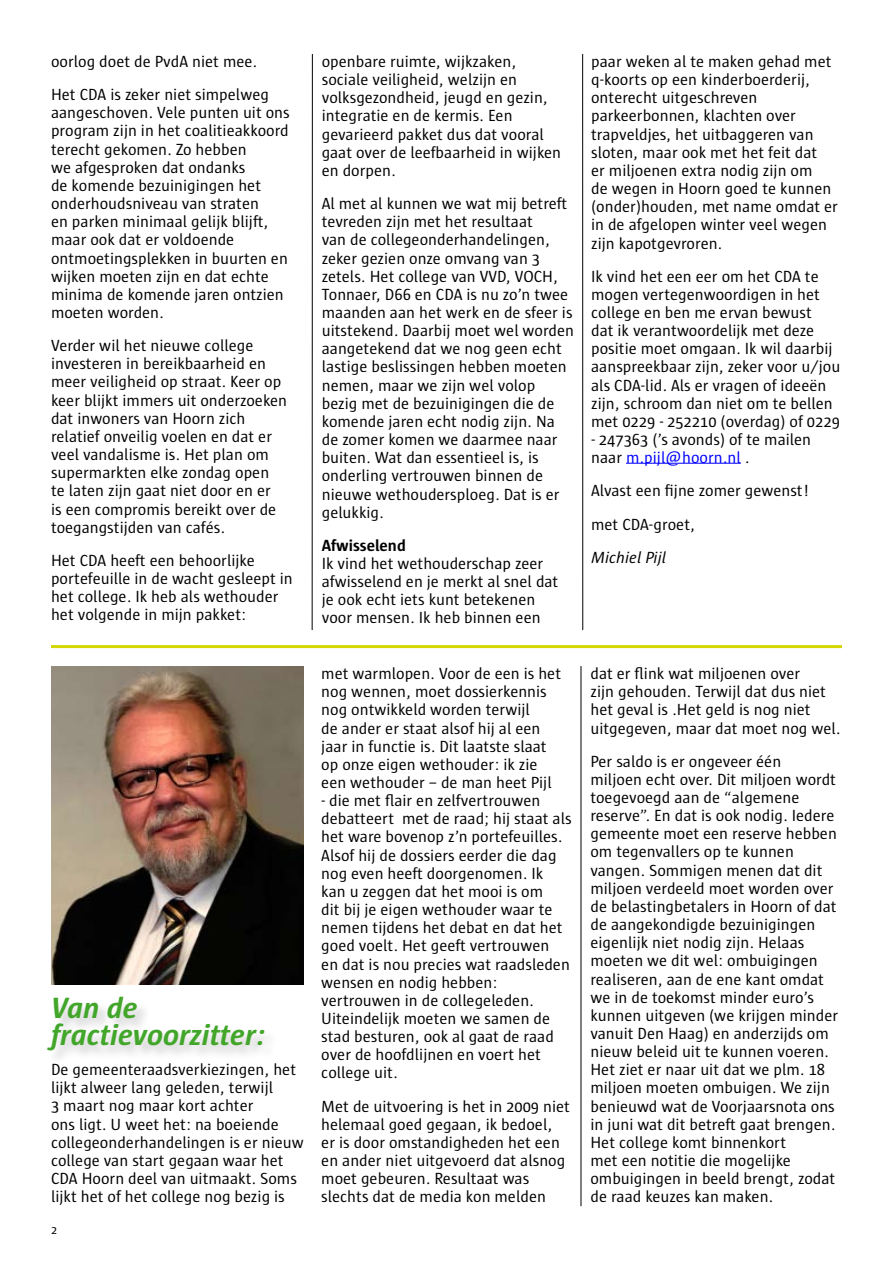
<style>
.page{position:relative;width:893px;height:1263px;background:#fff}
.page>*{position:absolute;margin:0;border:0;box-sizing:border-box;transform-origin:0 0}
.t1{font:italic 700 30px/27px "Sun";color:#42a62a}
.t2{font:16.5px/18.1px "Sun";color:#000}
.t3{font:700 16.5px "Sun";color:#000}
.t4{font:italic 16.5px "Sun";color:#000}
.t5{font:12px "Sun";color:#000}
.s1{color:#00f}
</style>
<div class="page">
<hr style="left:582px;top:54px;width:1px;height:576px;background:#000">
<hr style="left:581px;top:666px;width:1px;height:540px;background:#000">
<hr style="left:312px;top:54px;width:1px;height:576px;background:#000">
<hr style="left:51px;top:645px;width:791px;height:3px;background:#d4d600">
<hr style="left:626px;top:463px;width:115px;height:1px;background:#00f">
<img style="left:51px;top:666px;width:253px;height:318px">
<div style="left:46px;top:996px;width:281px;height:86px;background:#000;opacity:.2"></div>
<p class="t2" style="left:51px;top:45px;width:219px;line-height:33.2px">oorlog doet de PvdA niet mee.<br>Het CDA is zeker niet simpelweg</p>
<p class="t2" style="left:51px;top:104px;width:240px">aangeschoven. Vele punten uit ons program zijn in het coalitieakkoord terecht gekomen. Zo hebben<br>we afgesproken dat ondanks<br>de komende bezuinigingen het onderhoudsniveau van straten<br>en parken minimaal gelijk blijft, maar ook dat er voldoende ontmoetingsplekken in buurten en wijken moeten zijn en dat echte minima de komende jaren ontzien moeten worden.</p>
<p class="t2" style="left:51px;top:337px;width:238px">Verder wil het nieuwe college investeren in bereikbaarheid en meer veiligheid op straat. Keer op keer blijkt immers uit onderzoeken dat inwoners van Hoorn zich relatief onveilig voelen en dat er veel vandalisme is. Het plan om supermarkten elke zondag open te laten zijn gaat niet door en er<br>is een compromis bereikt over de toegangstijden van cafés.</p>
<p class="t2" style="left:51px;top:551px;width:243px">Het CDA heeft een behoorlijke portefeuille in de wacht gesleept in het college. I k heb als wethouder het volgende in mijn pakket:</p>
<h1 class="t1" style="left:51px;top:994px;width:216px">Van de fractievoorzitter:</h1>
<p class="t2" style="left:51px;top:1061px;width:254px">De gemeenteraadsverkiezingen, het lijkt alweer lang geleden, terwijl<br>3 maart nog maar kort achter<br>ons ligt. U weet het: na boeiende collegeonderhandelingen is er nieuw college van start gegaan waar het CDA Hoorn deel van uitmaakt. Soms lijkt het of het college nog bezig is</p>
<p class="t5" style="left:51px;top:1224px;width:7px">2</p>
<p class="t2" style="left:322px;top:53px;width:241px">openbare ruimte, wijkzaken, sociale veiligheid, welzijn en volksgezondheid, jeugd en gezin, integratie en de kermis. Een gevarieerd pakket dus dat vooral gaat over de leefbaarheid in wijken en dorpen.</p>
<p class="t2" style="left:322px;top:195px;width:254px">Al met al kunnen we wat mij betreft tevreden zijn met het resultaat<br>van de collegeonderhandelingen, zeker gezien onze omvang van 3 zetels. Het college van VVD, VOCH,<br>Tonnaer, D66 en CDA is nu zo’n twee maanden aan het werk en de sfeer is uitstekend. Daarbij moet wel worden aangetekend dat we nog geen echt lastige beslissingen hebben moeten nemen, maar we zijn wel volop bezig met de bezuinigingen die de komende jaren echt nodig zijn. Na de zomer komen we daarmee naar buiten. Wat dan essentieel is, is onderling vertrouwen binnen de nieuwe wethoudersploeg. Dat is er gelukkig.</p>
<p class="t3" style="left:322px;top:536px;width:86px">Afwisselend</p>
<p class="t2" style="left:322px;top:554px;width:238px">I k vind het wethouderschap zeer afwisselend en je merkt al snel dat je ook echt iets kunt betekenen voor mensen. I k heb binnen een</p>
<p class="t2" style="left:321px;top:665px;width:241px">met warmlopen. Voor de een is het nog wennen, moet dossierkennis nog ontwikkeld worden terwijl<br>de ander er staat alsof hij al een jaar in functie is. Dit laatste slaat op onze eigen wethouder: ik zie een wethouder – de man heet Pijl</p>
<p class="t2" style="left:321px;top:792px;width:252px">- die met flair en zelfvertrouwen debatteert met de raad; hij staat als het ware bovenop z’n portefeuilles.<br>Alsof hij de dossiers eerder die dag nog even heeft doorgenomen. I k kan u zeggen dat het mooi is om<br>dit bij je eigen wethouder waar te nemen tijdens het debat en dat het goed voelt. Het geeft vertrouwen<br>en dat is nou precies wat raadsleden wensen en nodig hebben: vertrouwen in de collegeleden.<br>Uiteindelijk moeten we samen de stad besturen, ook al gaat de raad over de hoofdlijnen en voert het college uit.</p>
<p class="t2" style="left:321px;top:1097px;width:250px">Met de uitvoering is het in 2009 niet helemaal goed gegaan, ik bedoel, er is door omstandigheden het een en ander niet uitgevoerd dat alsnog moet gebeuren. Resultaat was slechts dat de media kon melden</p>
<p class="t2" style="left:591px;top:53px;width:248px">paar weken al te maken gehad met q-koorts op een kinderboerderij, onterecht uitgeschreven parkeerbonnen, klachten over trapveldjes, het uitbaggeren van sloten, maar ook met het feit dat<br>er miljoenen extra nodig zijn om<br>de wegen in Hoorn goed te kunnen (onder)houden, met name omdat er in de afgelopen winter veel wegen zijn kapotgevroren.</p>
<p class="t2" style="left:591px;top:267px;width:251px">I k vind het een eer om het CDA te mogen vertegenwoordigen in het college en ben me ervan bewust<br>dat ik verantwoordelijk met deze positie moet omgaan. I k wil daarbij aanspreekbaar zijn, zeker voor u/jou als CDA-lid. Als er vragen of ideeën zijn, schroom dan niet om te bellen met 0229 - 252210 (overdag) of 0229</p>
<p class="t2" style="left:591px;top:431px;width:222px">- 247363 (’s avonds) of te mailen naar <span class="s1">m.pijl@hoorn.nl</span> .</p>
<p class="t2" style="left:591px;top:474px;width:219px;line-height:33.2px">Alvast een fijne zomer gewenst! met CDA-groet,</p>
<p class="t4" style="left:591px;top:548px;width:77px">Michiel Pijl</p>
<p class="t2" style="left:590px;top:665px;width:252px">dat er flink wat miljoenen over<br>zijn gehouden. Terwijl dat dus niet het geval is .Het geld is nog niet uitgegeven, maar dat moet nog wel.</p>
<p class="t2" style="left:590px;top:752px;width:249px">Per saldo is er ongeveer één<br>miljoen echt over. Dit miljoen wordt toegevoegd aan de “algemene reserve”. En dat is ook nodig. I edere gemeente moet een reserve hebben om tegenvallers op te kunnen vangen. Sommigen menen dat dit miljoen verdeeld moet worden over de belastingbetalers in Hoorn of dat de aangekondigde bezuinigingen eigenlijk niet nodig zijn. Helaas moeten we dit wel: ombuigingen realiseren, aan de ene kant omdat we in de toekomst minder euro’s kunnen uitgeven (we krijgen minder vanuit Den Haag) en anderzijds om nieuw beleid uit te kunnen voeren.<br>Het ziet er naar uit dat we plm. 18 miljoen moeten ombuigen. We zijn benieuwd wat de Voorjaarsnota ons in juni wat dit betreft gaat brengen.<br>Het college komt binnenkort<br>met een notitie die mogelijke ombuigingen in beeld brengt, zodat de raad keuzes kan maken.</p>
</div>
